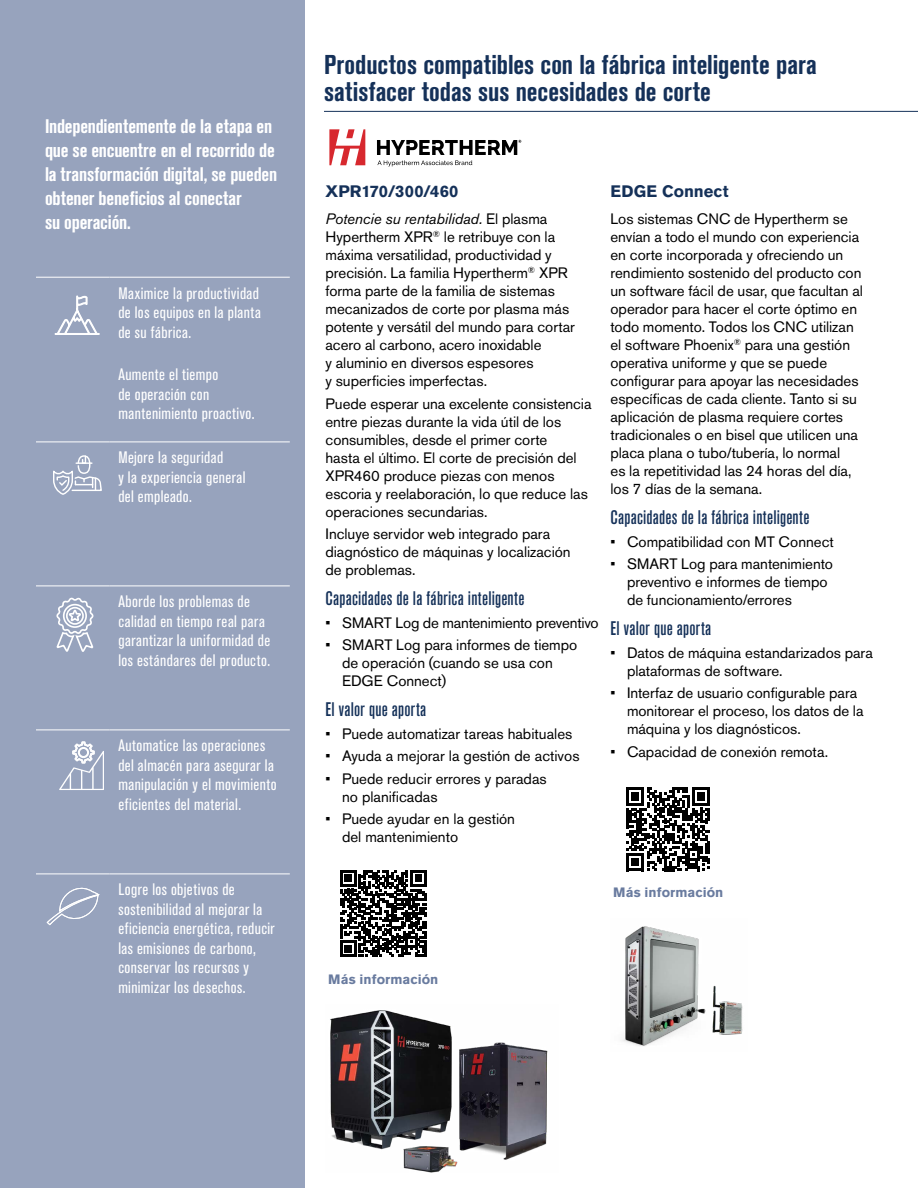
<style>
.page{position:relative;width:918px;height:1188px;background:#fff}
.page>*{position:absolute;margin:0;border:0;box-sizing:border-box;transform-origin:0 0}
.Blue_section_single_line{font:700 condensed 27px/27px "Akzidenz Grotesk Pro";color:#153159}
.Software_H3{font:700 condensed 19.5px/24px "Akzidenz Grotesk Pro";letter-spacing:-.01em;color:#fff}
.B_head{font:500 condensed 19.5px "Akzidenz Grotesk Pro";letter-spacing:.01em;color:#153159}
.icon_support_points{font:condensed 16.5px/19.5px "Akzidenz Grotesk Pro";letter-spacing:.025em;color:#fff}
.H2_-_blue{font:700 16.5px "Akzidenz Grotesk Pro";letter-spacing:.01em;color:#153159}
.Body_text_10{font:15px/18px "Akzidenz Grotesk Pro";color:#000}
.Body_Bullet_10{font:15px/18px "Akzidenz Grotesk Pro";letter-spacing:-.005em;color:#000}
.Body_Bullet_10_2{font:15px/18px "Akzidenz Grotesk Pro";color:#000}
.QR{font:700 13.5px "Akzidenz Grotesk Pro";letter-spacing:.005em;color:#697b9f}
.s1{font-style:italic}
</style>
<div class="page">
<div style="left:0;top:0;width:304px;height:1188px;background:#97a3bd"></div>
<svg style="left:329px;top:129px;width:36px;height:36px"></svg>
<svg style="left:377px;top:140px;width:144px;height:26px"></svg>
<hr style="left:324px;top:111px;width:594px;height:1px;background:#153159">
<svg style="left:340px;top:870px;width:87px;height:87px"></svg>
<hr style="left:424px;top:941px;width:3px;height:16px;background:#000">
<img style="left:330px;top:1010px;width:218px;height:163px">
<hr style="left:36px;top:277px;width:73px;height:1px;background:#fff">
<hr style="left:109px;top:277px;width:181px;height:1px;background:#fff">
<hr style="left:36px;top:442px;width:73px;height:1px;background:#fff">
<hr style="left:109px;top:442px;width:181px;height:1px;background:#fff">
<hr style="left:36px;top:586px;width:73px;height:1px;background:#fff">
<hr style="left:109px;top:586px;width:181px;height:1px;background:#fff">
<hr style="left:36px;top:730px;width:73px;height:1px;background:#fff">
<hr style="left:109px;top:730px;width:181px;height:1px;background:#fff">
<hr style="left:36px;top:874px;width:73px;height:1px;background:#fff">
<hr style="left:109px;top:874px;width:181px;height:1px;background:#fff">
<svg style="left:55px;top:295px;width:45px;height:40px"></svg>
<svg style="left:53px;top:455px;width:49px;height:40px"></svg>
<svg style="left:56px;top:597px;width:38px;height:55px"></svg>
<svg style="left:59px;top:742px;width:45px;height:48px"></svg>
<svg style="left:47px;top:888px;width:53px;height:37px"></svg>
<svg style="left:626px;top:788px;width:84px;height:83px"></svg>
<img style="left:622px;top:926px;width:121px;height:120px">
<p class="Software_H3" style="left:45px;top:114px;width:234px">Independientemente de la etapa en que se encuentre en el recorrido de la transformación digital, se pueden obtener beneficios al conectar<br>su operación.</p>
<p class="icon_support_points" style="left:118px;top:283px;width:144px;text-align:justify">Maximice la productividad de los equipos en la planta de su fábrica.</p>
<p class="icon_support_points" style="left:118px;top:365px;width:138px">Aumente el tiempo<br>de operación con mantenimiento proactivo.</p>
<p class="icon_support_points" style="left:118px;top:447px;width:129px">Mejore la seguridad<br>y la experiencia general del empleado.</p>
<p class="icon_support_points" style="left:118px;top:591px;width:153px">Aborde los problemas de calidad en tiempo real para garantizar la uniformidad de los estándares del producto.</p>
<p class="icon_support_points" style="left:118px;top:735px;width:160px">Automatice las operaciones del almacén para asegurar la manipulación y el movimiento eficientes del material.</p>
<p class="icon_support_points" style="left:118px;top:879px;width:158px">Logre los objetivos de sostenibilidad al mejorar la eficiencia energética, reducir las emisiones de carbono, conservar los recursos y minimizar los desechos.</p>
<p class="Blue_section_single_line" style="left:324px;top:51px;width:494px">Productos compatibles con la fábrica inteligente para satisfacer todas sus necesidades de corte</p>
<p class="H2_-_blue" style="left:326px;top:181px;width:135px">XPR170/300/460</p>
<p class="Body_text_10" style="left:326px;top:210px;width:251px"><span class="s1">Potencie su rentabilidad.</span> El plasma Hypertherm XPR<sup>®</sup> le retribuye con la máxima versatilidad, productividad y precisión. La familia Hypertherm<sup>®</sup> XPR forma parte de la familia de sistemas mecanizados de corte por plasma más potente y versátil del mundo para cortar acero al carbono, acero inoxidable<br>y aluminio en diversos espesores<br>y superficies imperfectas.</p>
<p class="Body_text_10" style="left:326px;top:394px;width:268px">Puede esperar una excelente consistencia entre piezas durante la vida útil de los consumibles, desde el primer corte<br>hasta el último. El corte de precisión del XPR460 produce piezas con menos escoria y reelaboración, lo que reduce las operaciones secundarias.</p>
<p class="Body_text_10" style="left:326px;top:525px;width:247px">Incluye servidor web integrado para diagnóstico de máquinas y localización de problemas.</p>
<p class="B_head" style="left:326px;top:586px;width:201px">Capacidades de la fábrica inteligente</p>
<p class="Body_Bullet_10" style="left:326px;top:613px;width:275px">• SMART Log de mantenimiento preventivo</p>
<p class="Body_Bullet_10" style="left:342px;top:636px;width:237px;text-indent:-16px">• SMART Log para informes de tiempo de operación (cuando se usa con<br>EDGE Connect)</p>
<p class="B_head" style="left:326px;top:697px;width:102px">El valor que aporta</p>
<p class="Body_Bullet_10_2" style="left:326px;top:724px;width:248px">• Puede automatizar tareas habituales</p>
<p class="Body_Bullet_10_2" style="left:326px;top:747px;width:256px">• Ayuda a mejorar la gestión de activos</p>
<p class="Body_Bullet_10_2" style="left:342px;top:769px;width:206px;text-indent:-16px">• Puede reducir errores y paradas no planificadas</p>
<p class="Body_Bullet_10_2" style="left:342px;top:810px;width:175px;text-indent:-16px">• Puede ayudar en la gestión del mantenimiento</p>
<p class="H2_-_blue" style="left:610px;top:181px;width:120px">EDGE Connect</p>
<p class="Body_text_10" style="left:610px;top:210px;width:254px">Los sistemas CNC de Hypertherm se envían a todo el mundo con experiencia en corte incorporada y ofreciendo un rendimiento sostenido del producto con un software fácil de usar, que facultan al operador para hacer el corte óptimo en todo momento. Todos los CNC utilizan el software Phoenix<sup>®</sup> para una gestión operativa uniforme y que se puede configurar para apoyar las necesidades específicas de cada cliente. Tanto si su aplicación de plasma requiere cortes tradicionales o en bisel que utilicen una placa plana o tubo/tubería, lo normal<br>es la repetitividad las 24 horas del día, los 7 días de la semana.</p>
<p class="B_head" style="left:610px;top:505px;width:201px">Capacidades de la fábrica inteligente</p>
<p class="Body_Bullet_10" style="left:610px;top:532px;width:225px">• Compatibilidad con MT Connect</p>
<p class="Body_Bullet_10" style="left:627px;top:555px;width:207px;text-indent:-16px">• SMART Log para mantenimiento preventivo e informes de tiempo de funcionamiento/errores</p>
<p class="B_head" style="left:610px;top:616px;width:102px">El valor que aporta</p>
<p class="Body_Bullet_10" style="left:627px;top:643px;width:247px;text-indent:-16px">• Datos de máquina estandarizados para plataformas de software.</p>
<p class="Body_Bullet_10" style="left:627px;top:684px;width:238px;text-indent:-16px">• Interfaz de usuario configurable para monitorear el proceso, los datos de la máquina y los diagnósticos.</p>
<p class="Body_Bullet_10" style="left:610px;top:742px;width:219px">• Capacidad de conexión remota.</p>
<p class="QR" style="left:613px;top:884px;width:112px">Más información</p>
<p class="QR" style="left:328px;top:970px;width:112px">Más información</p>
</div>
